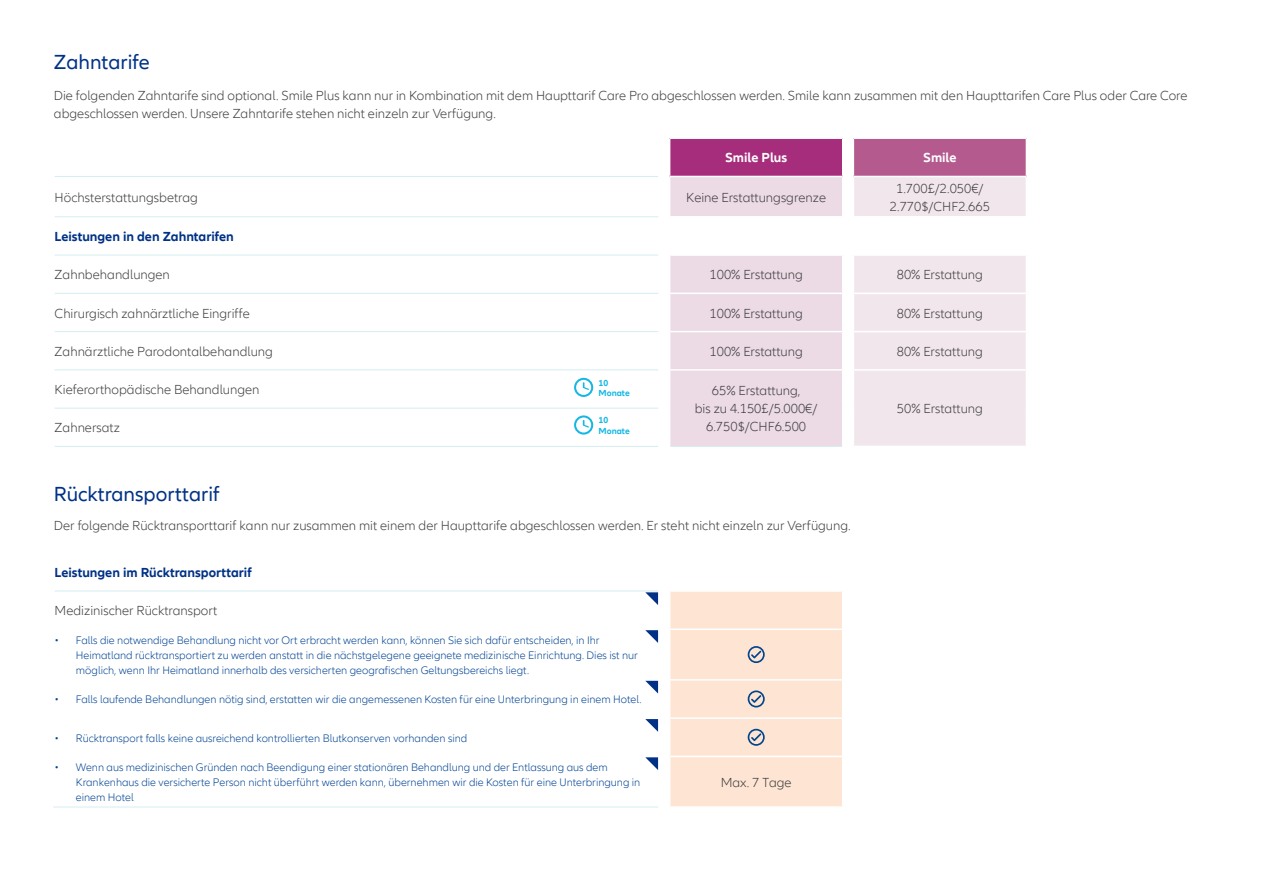
<style>
.page{position:relative;width:1263px;height:893px;background:#fff}
.page>*{position:absolute;margin:0;border:0;box-sizing:border-box;transform-origin:0 0}
.t1{font:21px "Allianz Neo";color:#003186}
.Normal_1{font:300 13.5px/18px "Allianz Neo";color:#3e3e3f}
.t2{font:700 13.5px "Allianz Neo";color:#003186}
.t3{font:700 13.5px "Allianz Neo";color:#fff}
.t4{font:300 11.25px/15px "Allianz Neo";color:#004393}
.t5{font:700 9px/10.5px "Allianz Neo";color:#16b8e3}
</style>
<div class="page">
<svg style="left:55px;top:217px;width:603px;height:590px"></svg>
<div style="left:670px;top:138px;width:173px;height:38px;background:#a62d7b"></div>
<div style="left:853px;top:138px;width:173px;height:38px;background:#b45a8e"></div>
<svg style="left:670px;top:177px;width:172px;height:269px;background:#eedfe7"></svg>
<div style="left:854px;top:177px;width:172px;height:39px;background:#f2e6ed"></div>
<div style="left:854px;top:256px;width:172px;height:190px;background:#f2e6ed"></div>
<hr style="left:670px;top:216px;width:173px;height:2px;background:#fff">
<hr style="left:670px;top:137px;width:173px;height:2px;background:#fff">
<hr style="left:842px;top:139px;width:1px;height:37px;background:#fff">
<hr style="left:853px;top:137px;width:173px;height:2px;background:#fff">
<hr style="left:853px;top:139px;width:1px;height:37px;background:#fff">
<hr style="left:670px;top:254px;width:173px;height:2px;background:#fff">
<hr style="left:670px;top:293px;width:173px;height:1px;background:#fff">
<hr style="left:853px;top:293px;width:173px;height:1px;background:#fff">
<hr style="left:670px;top:331px;width:173px;height:1px;background:#fff">
<hr style="left:853px;top:331px;width:173px;height:1px;background:#fff">
<hr style="left:670px;top:369px;width:173px;height:2px;background:#fff">
<hr style="left:853px;top:369px;width:173px;height:2px;background:#fff">
<hr style="left:55px;top:293px;width:603px;height:1px;background:#d5eef1">
<hr style="left:55px;top:331px;width:603px;height:1px;background:#d5eef1">
<hr style="left:55px;top:369px;width:603px;height:1px;background:#d5eef1">
<hr style="left:55px;top:408px;width:603px;height:1px;background:#d5eef1">
<hr style="left:55px;top:176px;width:603px;height:1px;background:#d5eef1">
<hr style="left:55px;top:255px;width:603px;height:1px;background:#d5eef1">
<hr style="left:55px;top:591px;width:603px;height:1px;background:#d5eef1">
<hr style="left:55px;top:216px;width:603px;height:1px;background:#d5eef1">
<svg style="left:54px;top:446px;width:605px;height:39px"></svg>
<hr style="left:670px;top:446px;width:172px;height:1px;background:#d5eef1">
<hr style="left:55px;top:446px;width:603px;height:1px;background:#d5eef1">
<hr style="left:53px;top:807px;width:605px;height:1px;background:#d5eef1">
<svg style="left:645px;top:590px;width:198px;height:218px;background:#f9e6d8"></svg>
<svg style="left:574px;top:378px;width:19px;height:19px"></svg>
<svg style="left:574px;top:415px;width:19px;height:20px"></svg>
<p class="t1" style="left:54px;top:50px;width:97px">Zahntarife</p>
<p class="Normal_1" style="left:54px;top:87px;width:1135px">Die folgenden Zahntarife sind optional. Smile Plus kann nur in Kombination mit dem Haupttarif Care Pro abgeschlossen werden. Smile kann zusammen mit den Haupttarifen Care Plus oder Care Core abgeschlossen werden. Unsere Zahntarife stehen nicht einzeln zur Verfügung.</p>
<p class="t3" style="left:725px;top:150px;width:63px">Smile Plus</p>
<p class="t3" style="left:923px;top:150px;width:35px">Smile</p>
<p class="Normal_1" style="left:55px;top:189px;width:145px">Höchsterstattungsbetrag</p>
<p class="Normal_1" style="left:686px;top:189px;width:142px">Keine Erstattungsgrenze</p>
<p class="Normal_1" style="left:896px;top:180px;width:89px">1.700£/2.050€/</p>
<p class="Normal_1" style="left:890px;top:198px;width:102px">2.770$/CHF2.665</p>
<p class="t2" style="left:55px;top:229px;width:181px">Leistungen in den Zahntarifen</p>
<p class="Normal_1" style="left:55px;top:266px;width:117px">Zahnbehandlungen</p>
<p class="Normal_1" style="left:709px;top:266px;width:95px">100% Erstattung</p>
<p class="Normal_1" style="left:897px;top:266px;width:88px">80% Erstattung</p>
<p class="Normal_1" style="left:55px;top:305px;width:197px">Chirurgisch zahnärztliche Eingriffe</p>
<p class="Normal_1" style="left:709px;top:305px;width:95px">100% Erstattung</p>
<p class="Normal_1" style="left:897px;top:305px;width:88px">80% Erstattung</p>
<p class="Normal_1" style="left:55px;top:343px;width:220px">Zahnärztliche Parodontalbehandlung</p>
<p class="Normal_1" style="left:709px;top:343px;width:95px">100% Erstattung</p>
<p class="Normal_1" style="left:897px;top:343px;width:88px">80% Erstattung</p>
<p class="Normal_1" style="left:55px;top:381px;width:206px">Kieferorthopädische Behandlungen</p>
<p class="Normal_1" style="left:712px;top:382px;width:90px">65% Erstattung,</p>
<p class="Normal_1" style="left:695px;top:400px;width:124px">bis zu 4.150£/5.000€/</p>
<p class="Normal_1" style="left:706px;top:418px;width:102px">6.750$/CHF6.500</p>
<p class="t5" style="left:598px;top:378px;width:33px">10<br>Monate</p>
<p class="t5" style="left:598px;top:415px;width:33px">10<br>Monate</p>
<p class="Normal_1" style="left:897px;top:400px;width:88px">50% Erstattung</p>
<p class="Normal_1" style="left:55px;top:419px;width:67px">Zahnersatz</p>
<p class="t1" style="left:54px;top:482px;width:167px">Rücktransporttarif</p>
<p class="Normal_1" style="left:54px;top:517px;width:798px">Der folgende Rücktransporttarif kann nur zusammen mit einem der Haupttarife abgeschlossen werden. Er steht nicht einzeln zur Verfügung.</p>
<p class="t2" style="left:55px;top:564px;width:199px">Leistungen im Rücktransporttarif</p>
<p class="Normal_1" style="left:55px;top:602px;width:164px">Medizinischer Rücktransport</p>
<p class="t4" style="left:76px;top:633px;width:563px;text-indent:-21px">• Falls die notwendige Behandlung nicht vor Ort erbracht werden kann, können Sie sich dafür entscheiden, in Ihr<br>Heimatland rücktransportiert zu werden anstatt in die nächstgelegene geeignete medizinische Einrichtung. Dies ist nur möglich, wenn Ihr Heimatland innerhalb des versicherten geografischen Geltungsbereichs liegt.</p>
<p class="t4" style="left:55px;top:692px;width:588px">• Falls laufende Behandlungen nötig sind, erstatten wir die angemessenen Kosten für eine Unterbringung in einem Hotel.</p>
<p class="t4" style="left:55px;top:731px;width:414px">• Rücktransport falls keine ausreichend kontrollierten Blutkonserven vorhanden sind</p>
<p class="t4" style="left:76px;top:760px;width:566px;text-indent:-21px">• Wenn aus medizinischen Gründen nach Beendigung einer stationären Behandlung und der Entlassung aus dem<br>Krankenhaus die versicherte Person nicht überführt werden kann, übernehmen wir die Kosten für eine Unterbringung in einem Hotel</p>
<p class="Normal_1" style="left:721px;top:774px;width:72px">Max. 7 Tage</p>
</div>
